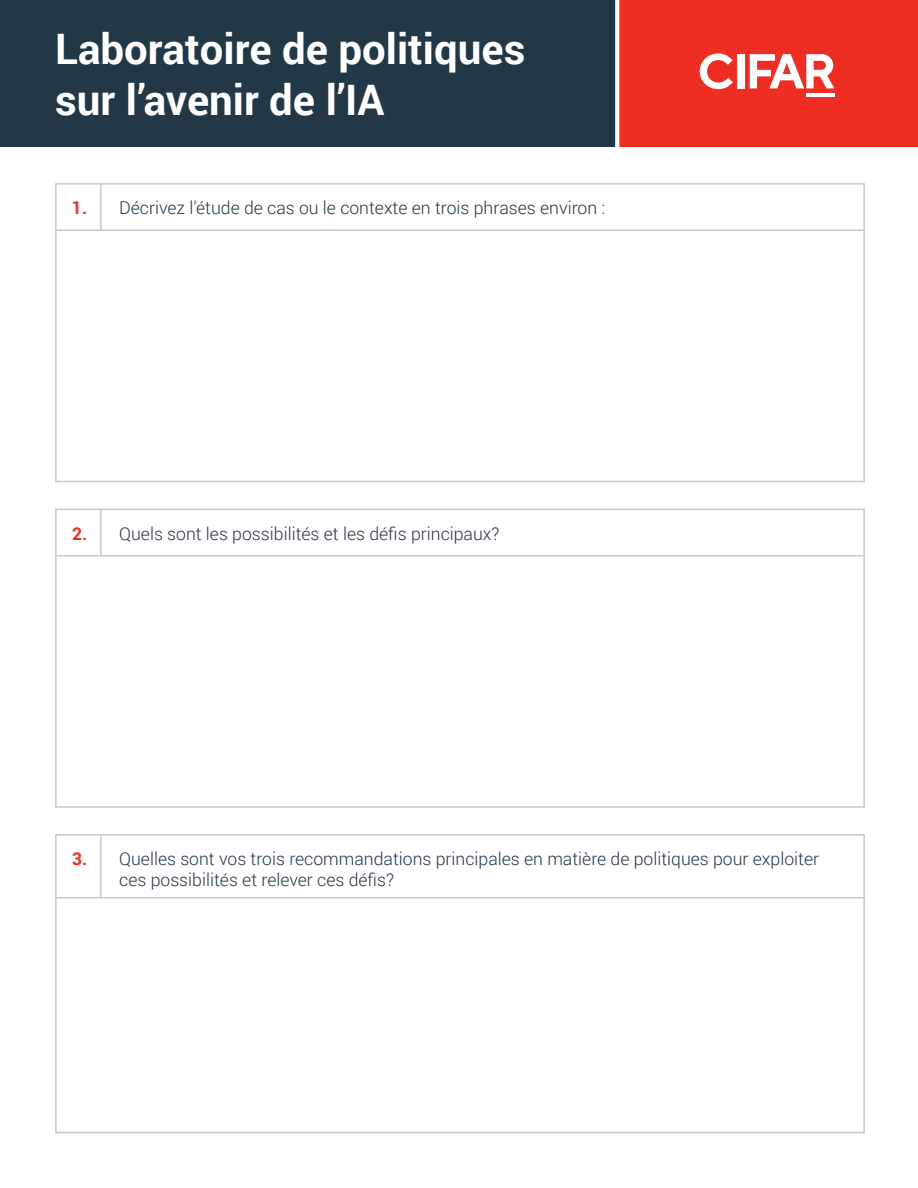
<style>
.page{position:relative;width:918px;height:1188px;background:#fff}
.page>*{position:absolute;margin:0;border:0;box-sizing:border-box;transform-origin:0 0}
.t1{font:700 42px/51px "Roboto";color:#fff}
.t2{font:300 17.7px/21.1px "Roboto";color:#223847}
.t3{font:700 17.7px "Roboto";color:#ee2e22}
.s1{font-weight:700;color:#ee2e22}
</style>
<div class="page">
<div style="left:616px;top:0;width:302px;height:147px;background:#ee2e22"></div>
<svg style="left:700px;top:53px;width:33px;height:36px"></svg>
<div style="left:737px;top:54px;width:8px;height:34px;background:#fff"></div>
<hr style="left:806px;top:93px;width:28px;height:4px;background:#fff">
<svg style="left:750px;top:54px;width:84px;height:34px"></svg>
<div style="left:0;top:0;width:617px;height:147px;background:#223847"></div>
<div style="left:55px;top:183px;width:810px;height:299px;border:2px solid #c4c9cf"></div>
<div style="left:55px;top:509px;width:810px;height:299px;border:2px solid #c4c9cf"></div>
<div style="left:55px;top:834px;width:810px;height:299px;border:2px solid #c4c9cf"></div>
<hr style="left:56px;top:229px;width:808px;height:2px;background:#c4c9cf">
<hr style="left:56px;top:555px;width:808px;height:1px;background:#c4c9cf">
<hr style="left:100px;top:184px;width:2px;height:46px;background:#c4c9cf">
<hr style="left:100px;top:509px;width:2px;height:47px;background:#c4c9cf">
<hr style="left:100px;top:835px;width:2px;height:63px;background:#c4c9cf">
<svg style="left:615px;top:0;width:4px;height:147px"></svg>
<hr style="left:55px;top:897px;width:810px;height:1px;background:#c4c9cf">
<h1 class="t1" style="left:55px;top:22px;width:472px">Laboratoire de politiques sur l’avenir de l’IA</h1>
<p class="t2" style="left:72px;top:197px;width:535px"><span class="s1">1.</span> Décrivez l’étude de cas ou le contexte en trois phrases environ :</p>
<p class="t3" style="left:72px;top:521px;width:17px">2.</p>
<p class="t2" style="left:119px;top:522px;width:382px">Quels sont les possibilités et les défis principaux?</p>
<p class="t3" style="left:72px;top:847px;width:17px">3.</p>
<p class="t2" style="left:119px;top:848px;width:701px">Quelles sont vos trois recommandations principales en matière de politiques pour exploiter ces possibilités et relever ces défis?</p>
</div>
